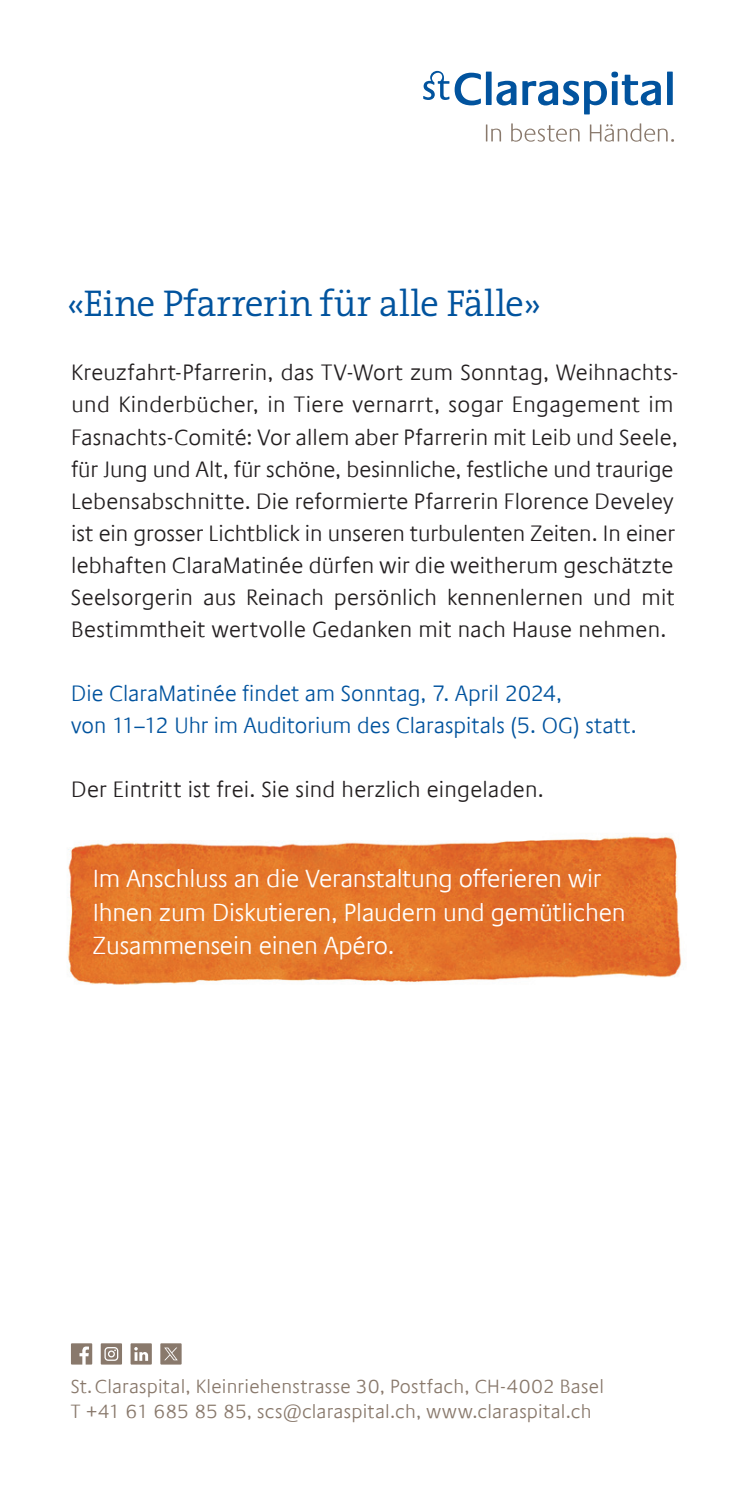
<style>
.page{position:relative;width:745px;height:1489px;background:#fff}
.page>*{position:absolute;margin:0;border:0;box-sizing:border-box;transform-origin:0 0}
.t1{font:300 37.5px "The Serif";letter-spacing:.005em;color:#01539e}
.t2{font:300 25px/33px "Praxis Com";letter-spacing:-.01em;color:#fff}
.t3{font:300 22.5px/32px "Praxis Com";letter-spacing:.01em;color:#231f20}
.t4{font:300 22.5px/32px "Praxis Com";letter-spacing:.005em;color:#01539e}
.t5{font:300 19.5px/25px "Praxis Com";letter-spacing:.01em;color:#89796c}
</style>
<div class="page">
<img style="left:67px;top:836px;width:615px;height:149px">
<svg style="left:485px;top:124px;width:15px;height:17px"></svg>
<svg style="left:511px;top:123px;width:68px;height:19px"></svg>
<svg style="left:589px;top:123px;width:84px;height:19px"></svg>
<div style="left:485px;top:72px;width:6px;height:33px;background:#01539e"></div>
<div style="left:666px;top:72px;width:6px;height:33px;background:#01539e"></div>
<svg style="left:496px;top:81px;width:20px;height:24px"></svg>
<svg style="left:522px;top:72px;width:138px;height:42px"></svg>
<svg style="left:423px;top:71px;width:57px;height:34px"></svg>
<svg style="left:130px;top:1343px;width:22px;height:21px"></svg>
<svg style="left:71px;top:1343px;width:21px;height:21px"></svg>
<svg style="left:160px;top:1343px;width:21px;height:21px"></svg>
<svg style="left:101px;top:1343px;width:21px;height:21px"></svg>
<h1 class="t1" style="left:67px;top:273px;width:476px">«Eine Pfarrerin für alle Fälle»</h1>
<p class="t3" style="left:71px;top:357px;width:608px">Kreuzfahrt-Pfarrerin, das TV-Wort zum Sonntag, Weihnachts&shy;und Kinderbücher, in Tiere vernarrt, sogar Engagement im Fasnachts-Comité: Vor allem aber Pfarrerin mit Leib und Seele, für Jung und Alt, für schöne, besinnliche, festliche und traurige Lebensabschnitte. Die reformierte Pfarrerin Florence Develey ist ein grosser Lichtblick in unseren turbulenten Zeiten. In einer lebhaften ClaraMatinée dürfen wir die weitherum geschätzte Seelsorgerin aus Reinach persönlich kennenlernen und mit Bestimmtheit wertvolle Gedanken mit nach Hause nehmen.</p>
<p class="t4" style="left:71px;top:677px;width:566px">Die ClaraMatinée findet am Sonntag, 7. April 2024,<br>von 11–12 Uhr im Auditorium des Claraspitals (5. OG) statt.</p>
<p class="t3" style="left:71px;top:773px;width:474px">Der Eintritt ist frei. Sie sind herzlich eingeladen.</p>
<p class="t2" style="left:93px;top:862px;width:534px">Im Anschluss an die Veranstaltung offerieren wir<br>Ihnen zum Diskutieren, Plaudern und gemütlichen<br>Zusammensein einen Apéro.</p>
<p class="t5" style="left:71px;top:1373px;width:534px">St.Claraspital, Kleinriehenstrasse 30, Postfach, CH-4002 Basel<br>T +41 61 685 85 85, scs@claraspital.ch, www.claraspital.ch</p>
</div>
